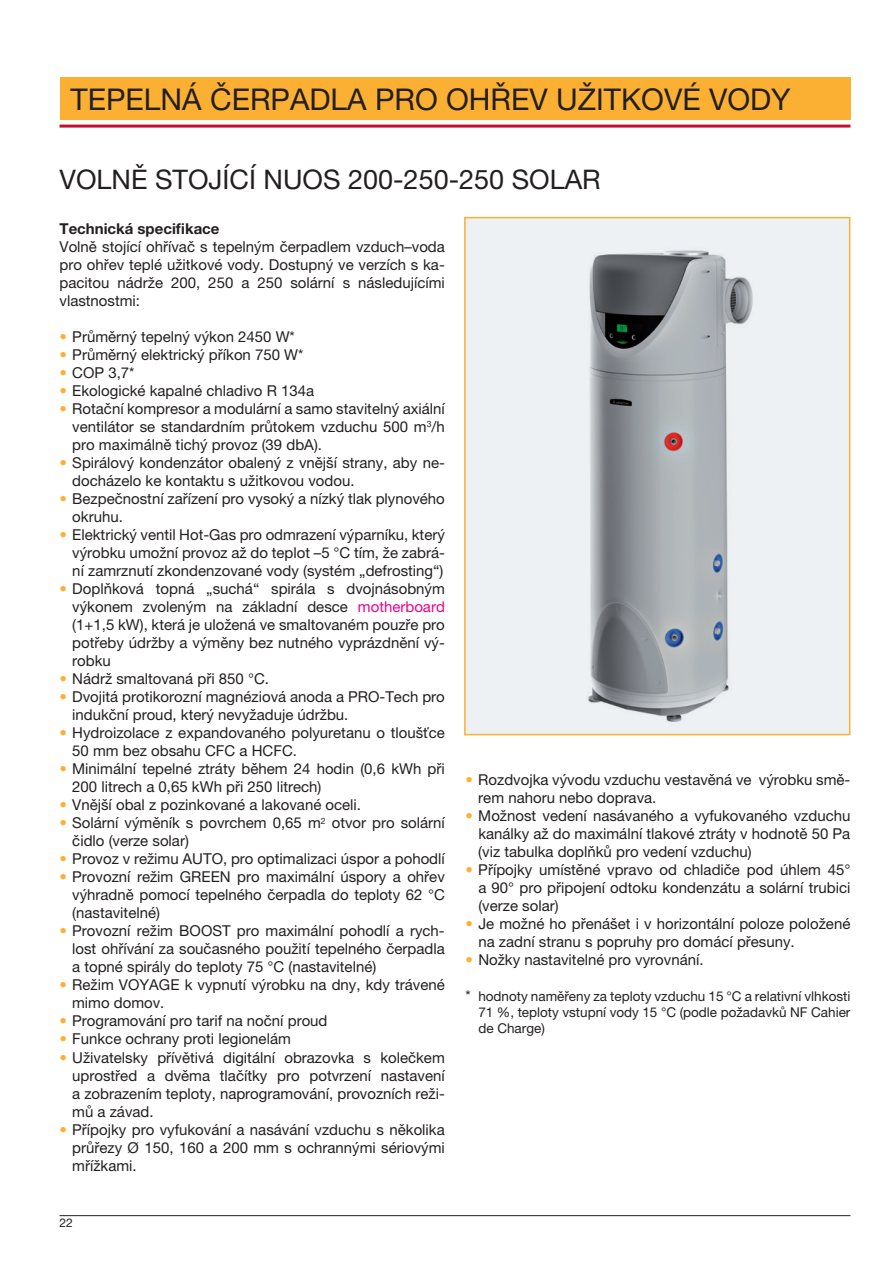
<style>
.page{position:relative;width:893px;height:1263px;background:#fff}
.page>*{position:absolute;margin:0;border:0;box-sizing:border-box;transform-origin:0 0}
.t1{font:30px "Helvetica Neue LT Pro";color:#231f20}
.t2{font:27px "Helvetica Neue LT Pro";color:#231f20}
.t3{font:15px/18px "Helvetica Neue LT Pro";color:#231f20;text-align:justify}
.t4{font:700 15px "Helvetica Neue LT Pro";color:#231f20}
.t5{font:13.5px/16.2px "Helvetica Neue LT Pro";color:#231f20;text-align:justify}
.t6{font:12px "Helvetica Neue LT Pro";color:#231f20}
.s1{color:#fbb033}
.s2{color:#ed028c}
.s3{font-size:15px}
</style>
<div class="page">
<hr style="left:60px;top:125px;width:790px;height:3px;background:#c3102f">
<hr style="left:60px;top:1215px;width:790px;height:1px;background:#231f20">
<div style="left:60px;top:78px;width:790px;height:42px;background:#fbb033"></div>
<svg style="left:464px;top:217px;width:386px;height:518px;background:#d1d4d5"></svg>
<h1 class="t1" style="left:71px;top:82px;width:722px">TEPELNÁ ČERPADLA PRO OHŘEV UŽITKOVÉ VODY</h1>
<h2 class="t2" style="left:60px;top:164px;width:543px">VOLNĚ STOJÍCÍ NUOS 200-250-250 SOLAR</h2>
<p class="t4" style="left:60px;top:220px;width:161px">Technická specifikace</p>
<p class="t3" style="left:59px;top:238px;width:387px">Volně stojící ohřívač s tepelným čerpadlem vzduch–voda pro ohřev teplé užitkové vody. Dostupný ve verzích s ka&shy;pacitou nádrže 200, 250 a 250 solární s následujícími vlastnostmi:</p>
<p class="t3" style="left:60px;top:328px;width:237px"><span class="s1">•</span> Průměrný tepelný výkon 2450 W*</p>
<p class="t3" style="left:60px;top:346px;width:245px"><span class="s1">•</span> Průměrný elektrický příkon 750 W*</p>
<p class="t3" style="left:60px;top:364px;width:76px"><span class="s1">•</span> COP 3,7*</p>
<p class="t3" style="left:60px;top:382px;width:256px"><span class="s1">•</span> Ekologické kapalné chladivo R 134a</p>
<p class="t3" style="left:72px;top:400px;width:374px;text-indent:-13px"><span class="s1">•</span> Rotační kompresor a modulární a samo stavitelný axiální ventilátor se standardním průtokem vzduchu 500 m<sup>3</sup>/h pro maximálně tichý provoz (39 dbA).</p>
<p class="t3" style="left:72px;top:454px;width:374px;text-indent:-13px"><span class="s1">•</span> Spirálový kondenzátor obalený z vnější strany, aby ne&shy;docházelo ke kontaktu s užitkovou vodou.</p>
<p class="t3" style="left:72px;top:490px;width:374px;text-indent:-13px"><span class="s1">•</span> Bezpečnostní zařízení pro vysoký a nízký tlak plynového okruhu.</p>
<p class="t3" style="left:72px;top:526px;width:374px;text-indent:-13px"><span class="s1">•</span> Elektrický ventil Hot-Gas pro odmrazení výparníku, který výrobku umožní provoz až do teplot –5 °C tím, že zabrá&shy;ní zamrznutí zkondenzované vody (systém „defrosting“)</p>
<p class="t3" style="left:72px;top:580px;width:374px;text-indent:-13px"><span class="s1">•</span> Doplňková topná „suchá“ spirála s dvojnásobným výkonem zvoleným na základní desce <span class="s2">motherboard </span>(1+1,5 kW), která je uložená ve smaltovaném pouzře pro potřeby údržby a výměny bez nutného vyprázdnění vý&shy;robku</p>
<p class="t3" style="left:59px;top:670px;width:211px"><span class="s1">•</span> Nádrž smaltovaná při 850 °C.</p>
<p class="t3" style="left:72px;top:688px;width:374px;text-indent:-13px"><span class="s1">•</span> Dvojitá protikorozní magnéziová anoda a PRO-Tech pro indukční proud, který nevyžaduje údržbu.</p>
<p class="t3" style="left:72px;top:724px;width:374px;text-indent:-13px"><span class="s1">•</span> Hydroizolace z expandovaného polyuretanu o tloušťce<br>50 mm bez obsahu CFC a HCFC.</p>
<p class="t3" style="left:72px;top:760px;width:374px;text-indent:-13px"><span class="s1">•</span> Minimální tepelné ztráty během 24 hodin (0,6 kWh při<br>200 litrech a 0,65 kWh při 250 litrech)</p>
<p class="t3" style="left:59px;top:796px;width:303px"><span class="s1">•</span> Vnější obal z pozinkované a lakované oceli.</p>
<p class="t3" style="left:72px;top:814px;width:374px;text-indent:-13px"><span class="s1">•</span> Solární výměník s povrchem 0,65 m<sup>2</sup> otvor pro solární čidlo (verze solar)</p>
<p class="t3" style="left:60px;top:850px;width:387px"><span class="s1">•</span> Provoz v režimu AUTO, pro optimalizaci úspor a pohodlí</p>
<p class="t3" style="left:72px;top:868px;width:374px;text-indent:-13px"><span class="s1">•</span> Provozní režim GREEN pro maximální úspory a ohřev výhradně pomocí tepelného čerpadla do teploty 62 °C (nastavitelné)</p>
<p class="t3" style="left:72px;top:922px;width:374px;text-indent:-13px"><span class="s1">•</span> Provozní režim BOOST pro maximální pohodlí a rych&shy;lost ohřívání za současného použití tepelného čerpadla a topné spirály do teploty 75 °C (nastavitelné)</p>
<p class="t3" style="left:72px;top:976px;width:374px;text-indent:-13px"><span class="s1">•</span> Režim VOYAGE k vypnutí výrobku na dny, kdy trávené mimo domov.</p>
<p class="t3" style="left:59px;top:1012px;width:270px"><span class="s1">•</span> Programování pro tarif na noční proud</p>
<p class="t3" style="left:59px;top:1030px;width:233px"><span class="s1">•</span> Funkce ochrany proti legionelám</p>
<p class="t3" style="left:72px;top:1048px;width:374px;text-indent:-13px"><span class="s1">•</span> Uživatelsky přívětivá digitální obrazovka s kolečkem uprostřed a dvěma tlačítky pro potvrzení nastavení a zobrazením teploty, naprogramování, provozních reži&shy;mů a závad.</p>
<p class="t3" style="left:72px;top:1120px;width:374px;text-indent:-13px"><span class="s1">•</span> Přípojky pro vyfukování a nasávání vzduchu s několika průřezy Ø 150, 160 a 200 mm s ochrannými sériovými mřížkami.</p>
<p class="t6" style="left:60px;top:1216px;width:15px">22</p>
<p class="t3" style="left:478px;top:770px;width:374px;text-indent:-13px"><span class="s1">•</span> Rozdvojka vývodu vzduchu vestavěná ve výrobku smě&shy;rem nahoru nebo doprava.</p>
<p class="t3" style="left:478px;top:806px;width:374px;text-indent:-13px"><span class="s1">•</span> Možnost vedení nasávaného a vyfukovaného vzduchu kanálky až do maximální tlakové ztráty v hodnotě 50 Pa (viz tabulka doplňků pro vedení vzduchu)</p>
<p class="t3" style="left:478px;top:860px;width:374px;text-indent:-13px"><span class="s1">•</span> Přípojky umístěné vpravo od chladiče pod úhlem 45° a 90° pro připojení odtoku kondenzátu a solární trubici (verze solar)</p>
<p class="t3" style="left:478px;top:914px;width:374px;text-indent:-13px"><span class="s1">•</span> Je možné ho přenášet i v horizontální poloze položené na zadní stranu s popruhy pro domácí přesuny.</p>
<p class="t3" style="left:466px;top:950px;width:240px"><span class="s1">•</span> Nožky nastavitelné pro vyrovnání.</p>
<p class="t5" style="left:478px;top:987px;width:374px;text-indent:-13px"><span class="s3">*</span> hodnoty naměřeny za teploty vzduchu 15 °C a relativní vlhkosti 71 %, teploty vstupní vody 15 °C (podle požadavků NF Cahier de Charge)</p>
</div>
